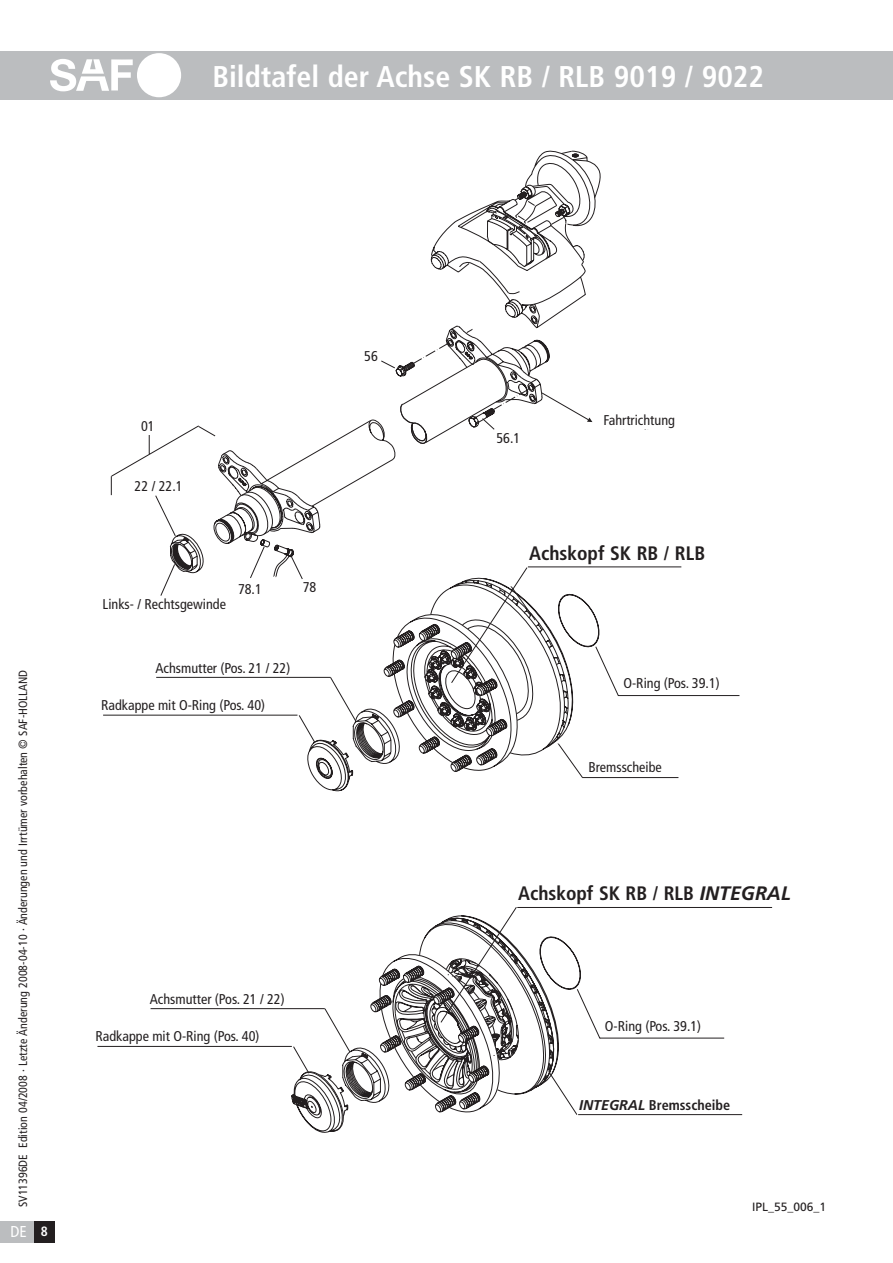
<style>
.page{position:relative;width:893px;height:1263px;background:#fff}
.page>*{position:absolute;margin:0;border:0;box-sizing:border-box;transform-origin:0 0}
.t1{font:700 condensed 30px "Frutiger";color:#fff}
.t2{font:700 condensed 19.5px "Frutiger";color:#231f20}
.t3{font:700 condensed 18.9px "Frutiger";color:#231f20}
.t4{font:condensed 15.75px "Frutiger";color:#fff}
.t5{font:condensed 14.1px "Frutiger";color:#231f20}
.t6{font:700 condensed 14.1px "Frutiger";color:#231f20}
.t7{font:condensed 12px "Frutiger";color:#231f20}
.t8{font:12px "Frutiger";color:#231f20}
.s1{font-weight:700;font-size:13.5px}
.s2{font-style:italic;font-stretch:normal}
</style>
<div class="page">
<div style="left:0;top:51px;width:892px;height:48px;background:#bbbdbf"></div>
<svg style="left:111px;top:150px;width:490px;height:414px"></svg>
<svg style="left:97px;top:1008px;width:645px;height:125px"></svg>
<svg style="left:160px;top:564px;width:564px;height:475px"></svg>
<div style="left:137px;top:53px;width:44px;height:44px;background:#fff;border-radius:50%"></div>
<svg style="left:50px;top:59px;width:83px;height:32px"></svg>
<div style="left:599px;top:430px;width:94px;height:24px;background:#fff"></div>
<div style="left:527px;top:530px;width:235px;height:36px;background:#fff"></div>
<div style="left:516px;top:870px;width:287px;height:36px;background:#fff"></div>
<div style="left:34px;top:1222px;width:21px;height:21px;background:#231f20"></div>
<div style="left:0;top:1222px;width:34px;height:21px;background:#bbbdbf"></div>
<h1 class="t1" style="left:212px;top:64px;width:553px">Bildtafel der Achse SK RB / RLB 9019 / 9022</h1>
<p class="t7" style="left:18px;top:1207px;width:539px;rotate:-90deg">SV11396DE Edition 04/2008 · Letzte Änderung 2008-04-10 · Änderungen und Irrtümer vorbehalten © SAF-HOLLAND</p>
<p class="t4" style="left:10px;top:1226px;width:39px">DE <span class="s1">8</span></p>
<p class="t5" style="left:141px;top:421px;width:15px">01</p>
<p class="t5" style="left:135px;top:481px;width:49px">22 / 22.1</p>
<p class="t5" style="left:103px;top:598px;width:125px">Links- / Rechtsgewinde</p>
<p class="t5" style="left:238px;top:583px;width:25px">78.1</p>
<p class="t5" style="left:303px;top:581px;width:15px">78</p>
<p class="t5" style="left:155px;top:662px;width:136px">Achsmutter (Pos. 21 / 22)</p>
<p class="t5" style="left:101px;top:699px;width:165px">Radkappe mit O-Ring (Pos. 40)</p>
<p class="t5" style="left:150px;top:993px;width:136px">Achsmutter (Pos. 21 / 22)</p>
<p class="t5" style="left:95px;top:1030px;width:165px">Radkappe mit O-Ring (Pos. 40)</p>
<p class="t5" style="left:364px;top:351px;width:15px">56</p>
<p class="t5" style="left:496px;top:433px;width:25px">56.1</p>
<p class="t5" style="left:603px;top:415px;width:73px">Fahrtrichtung</p>
<h2 class="t2" style="left:529px;top:545px;width:177px">Achskopf SK RB / RLB</h2>
<h3 class="t3" style="left:531px;top:548px;width:126px">Achskopf SK RB</h3>
<p class="t5" style="left:623px;top:678px;width:98px">O-Ring (Pos. 39.1)</p>
<p class="t5" style="left:588px;top:762px;width:75px">Bremsscheibe</p>
<h2 class="t2" style="left:518px;top:886px;width:274px">Achskopf SK RB / RLB <span class="s2">INTEGRAL</span></h2>
<h3 class="t3" style="left:518px;top:887px;width:219px">Achskopf SK RB <span class="s2">INTEGRAL</span></h3>
<p class="t5" style="left:605px;top:1020px;width:98px">O-Ring (Pos. 39.1)</p>
<p class="t6" style="left:579px;top:1099px;width:153px"><span class="s2">INTEGRAL</span> Bremsscheibe</p>
<p class="t8" style="left:752px;top:1202px;width:76px">IPL_55_006_1</p>
</div>
